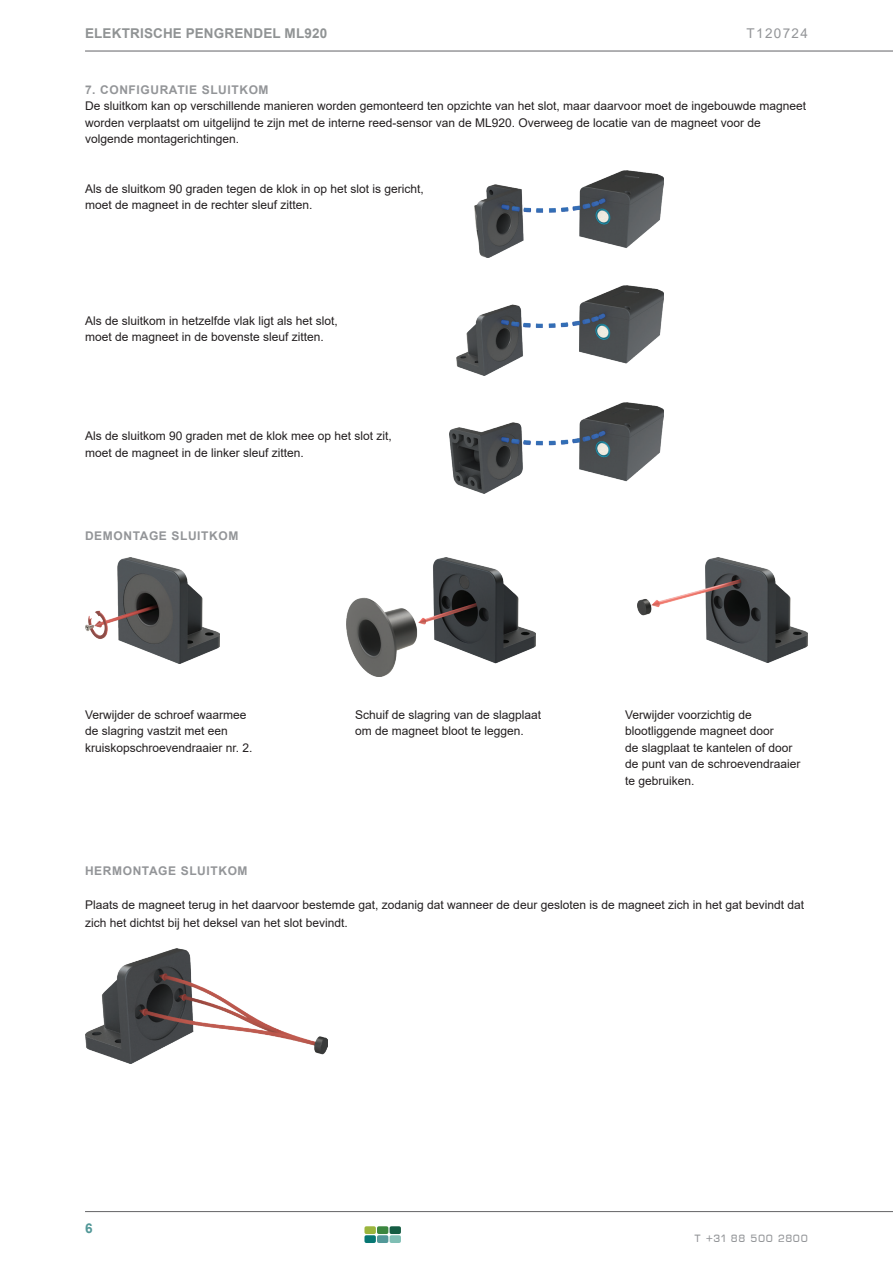
<style>
.page{position:relative;width:893px;height:1263px;background:#fff}
.page>*{position:absolute;margin:0;border:0;box-sizing:border-box;transform-origin:0 0}
.t1{font:700 13.5px "Arial";letter-spacing:.01em;color:#909394}
.t2{font:13.5px "Arial";letter-spacing:.1em;color:#939598}
.t3{font:700 13.5px "Arial";color:#529898}
.t4{font:12.75px "Eurostile DCD";letter-spacing:.05em;color:#939598}
.t5{font:12px/16.5px "Arial";color:#231f20}
.t6{font:700 12px "Arial";letter-spacing:.05em;color:#939598}
</style>
<div class="page">
<hr style="left:85px;top:1211px;width:808px;height:1px;background:#636366">
<svg style="left:364px;top:1226px;width:37px;height:17px"></svg>
<hr style="left:85px;top:51px;width:808px;height:1px;background:#636366">
<img style="left:457px;top:285px;width:206px;height:90px">
<img style="left:474px;top:170px;width:189px;height:88px">
<img style="left:449px;top:403px;width:214px;height:90px">
<img style="left:85px;top:557px;width:135px;height:106px">
<img style="left:346px;top:557px;width:189px;height:120px">
<img style="left:638px;top:557px;width:170px;height:106px">
<img style="left:85px;top:948px;width:242px;height:116px">
<p class="t1" style="left:85px;top:24px;width:244px">ELEKTRISCHE PENGRENDEL ML920</p>
<p class="t2" style="left:746px;top:24px;width:63px">T120724</p>
<p class="t6" style="left:85px;top:81px;width:185px">7. CONFIGURATIE SLUITKOM</p>
<p class="t5" style="left:85px;top:98px;width:722px">De sluitkom kan op verschillende manieren worden gemonteerd ten opzichte van het slot, maar daarvoor moet de ingebouwde magneet worden verplaatst om uitgelijnd te zijn met de interne reed-sensor van de ML920. Overweeg de locatie van de magneet voor de volgende montagerichtingen.</p>
<p class="t5" style="left:85px;top:180px;width:340px">Als de sluitkom 90 graden tegen de klok in op het slot is gericht, moet de magneet in de rechter sleuf zitten.</p>
<p class="t5" style="left:85px;top:312px;width:254px">Als de sluitkom in hetzelfde vlak ligt als het slot, moet de magneet in de bovenste sleuf zitten.</p>
<p class="t5" style="left:85px;top:428px;width:308px">Als de sluitkom 90 graden met de klok mee op het slot zit, moet de magneet in de linker sleuf zitten.</p>
<p class="t6" style="left:85px;top:527px;width:155px">DEMONTAGE SLUITKOM</p>
<p class="t5" style="left:85px;top:706px;width:163px">Verwijder de schroef waarmee</p>
<p class="t5" style="left:355px;top:706px;width:188px">Schuif de slagring van de slagplaat</p>
<p class="t5" style="left:625px;top:706px;width:128px">Verwijder voorzichtig de</p>
<p class="t5" style="left:85px;top:722px;width:144px">de slagring vastzit met een</p>
<p class="t5" style="left:355px;top:722px;width:170px">om de magneet bloot te leggen.</p>
<p class="t5" style="left:625px;top:722px;width:150px">blootliggende magneet door</p>
<p class="t5" style="left:85px;top:739px;width:169px">kruiskopschroevendraaier nr. 2.</p>
<p class="t5" style="left:625px;top:739px;width:177px">de slagplaat te kantelen of door de punt van de schroevendraaier te gebruiken.</p>
<p class="t6" style="left:85px;top:862px;width:164px">HERMONTAGE SLUITKOM</p>
<p class="t5" style="left:85px;top:896px;width:721px;line-height:18px">Plaats de magneet terug in het daarvoor bestemde gat, zodanig dat wanneer de deur gesloten is de magneet zich in het gat bevindt dat zich het dichtst bij het deksel van het slot bevindt.</p>
<p class="t3" style="left:85px;top:1218px;width:9px">6</p>
<p class="t4" style="left:695px;top:1231px;width:115px">t +31 88 500 2800</p>
</div>
